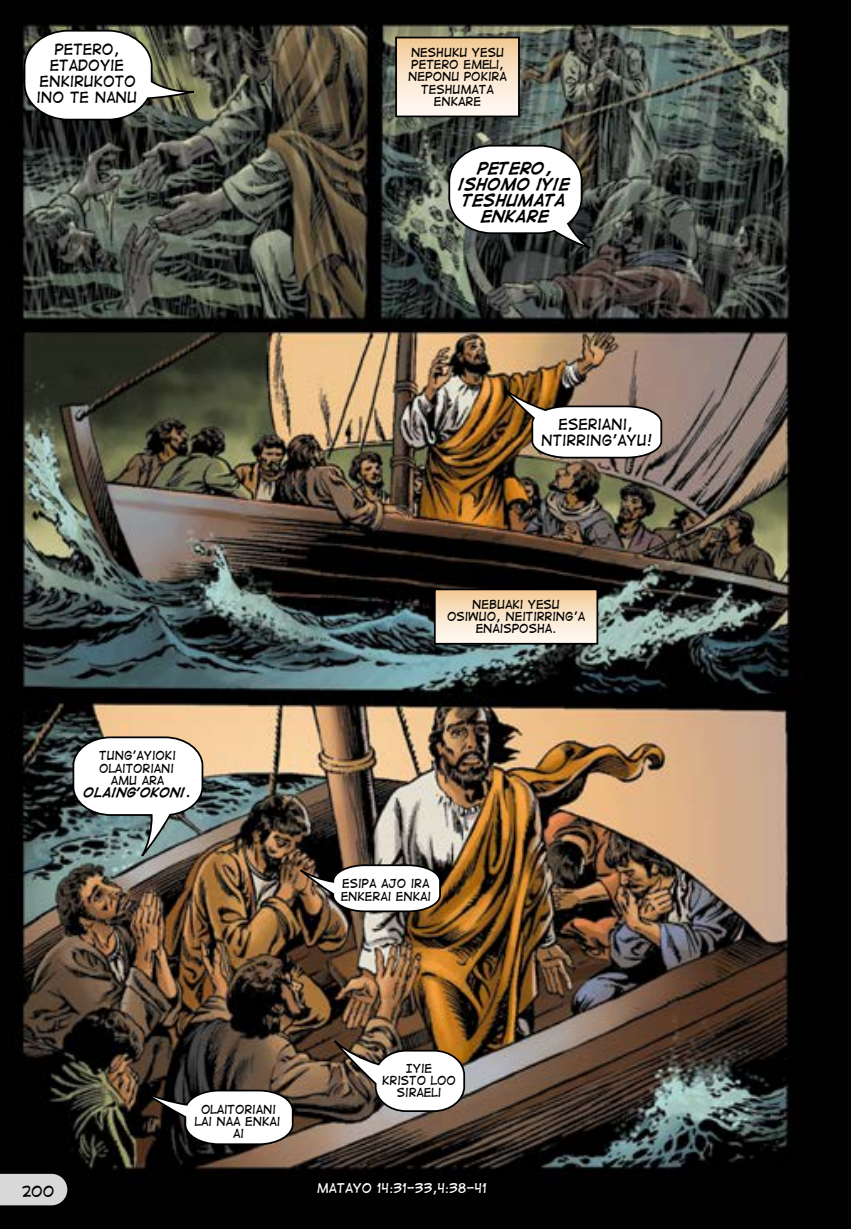
<style>
.page{position:relative;width:851px;height:1229px;background:#fff}
.page>*{position:absolute;margin:0;border:0;box-sizing:border-box;transform-origin:0 0}
.t1{font:14.17px/15.9px "Digital Strip";color:#000;text-align:center}
.t2{font:700 14.17px/15.9px "Digital Strip";color:#000;text-align:center}
.t3{font:14px "Digital Strip";color:#000}
.t4{font:12.25px "Digital Strip";color:#fff}
.t5{font:11.38px/12.2px "Digital Strip";color:#000;text-align:center}
.t6{font:700 11.38px "Digital Strip";color:#000}
</style>
<div class="page">
<img style="left:0;top:0;width:850px;height:1228px">
<div style="left:396px;top:38px;width:123px;height:78px;background:linear-gradient(to bottom,#f3cc9a,#fffcfa)"></div>
<div style="left:395px;top:37px;width:125px;height:80px;border:2px solid #000"></div>
<svg style="left:437px;top:591px;width:158px;height:50px;background:#f9e3c9"></svg>
<div style="left:434px;top:588px;width:164px;height:56px;border:2px solid #000"></div>
<svg style="left:23px;top:29px;width:195px;height:92px"></svg>
<svg style="left:447px;top:144px;width:157px;height:111px"></svg>
<img style="left:489px;top:374px;width:174px;height:85px">
<svg style="left:72px;top:735px;width:132px;height:137px"></svg>
<img style="left:280px;top:855px;width:162px;height:58px">
<svg style="left:123px;top:1079px;width:171px;height:67px"></svg>
<img style="left:318px;top:1023px;width:148px;height:89px">
<svg style="left:0;top:1173px;width:67px;height:32px;background:#c8c8c8"></svg>
<p class="t1" style="left:37px;top:41px;width:102px">PETERO,<br>ETADOYIE<br>ENKIRUKOTO<br>INO TE NANU</p>
<p class="t5" style="left:408px;top:46px;width:100px">NESHUKU YESU<br>PETERO EMELI,<br>NEPONU POKIRA<br>TESHUMATA<br>ENKARE</p>
<p class="t2" style="left:458px;top:161px;width:113px">PETERO,<br>ISHOMO IYIE<br>TESHUMATA<br>ENKARE</p>
<p class="t5" style="left:99px;top:749px;width:78px">TUNG’AYIOKI<br>OLAITORIANI<br>AMU ARA</p>
<p class="t6" style="left:84px;top:786px;width:109px">OLAING’OKONI.</p>
<p class="t1" style="left:541px;top:416px;width:112px">ESERIANI,<br>NTIRRING’AYU!</p>
<p class="t5" style="left:447px;top:598px;width:139px">NEBUAKI YESU<br>OSIWUO, NEITIRRING’A<br>ENAISPOSHA.</p>
<p class="t5" style="left:340px;top:877px;width:92px;text-align:left">ESIPA AJO IRA<br>ENKERAI ENKAI</p>
<p class="t5" style="left:195px;top:1103px;width:87px">OLAITORIANI<br>LAI NAA ENKAI<br>AI</p>
<p class="t5" style="left:382px;top:1062px;width:75px">IYIE<br>KRISTO LOO<br>SIRAELI</p>
<p class="t3" style="left:22px;top:1183px;width:34px">200</p>
<p class="t4" style="left:317px;top:1181px;width:172px">MATAYO 14:31-33,4:38-41</p>
</div>
